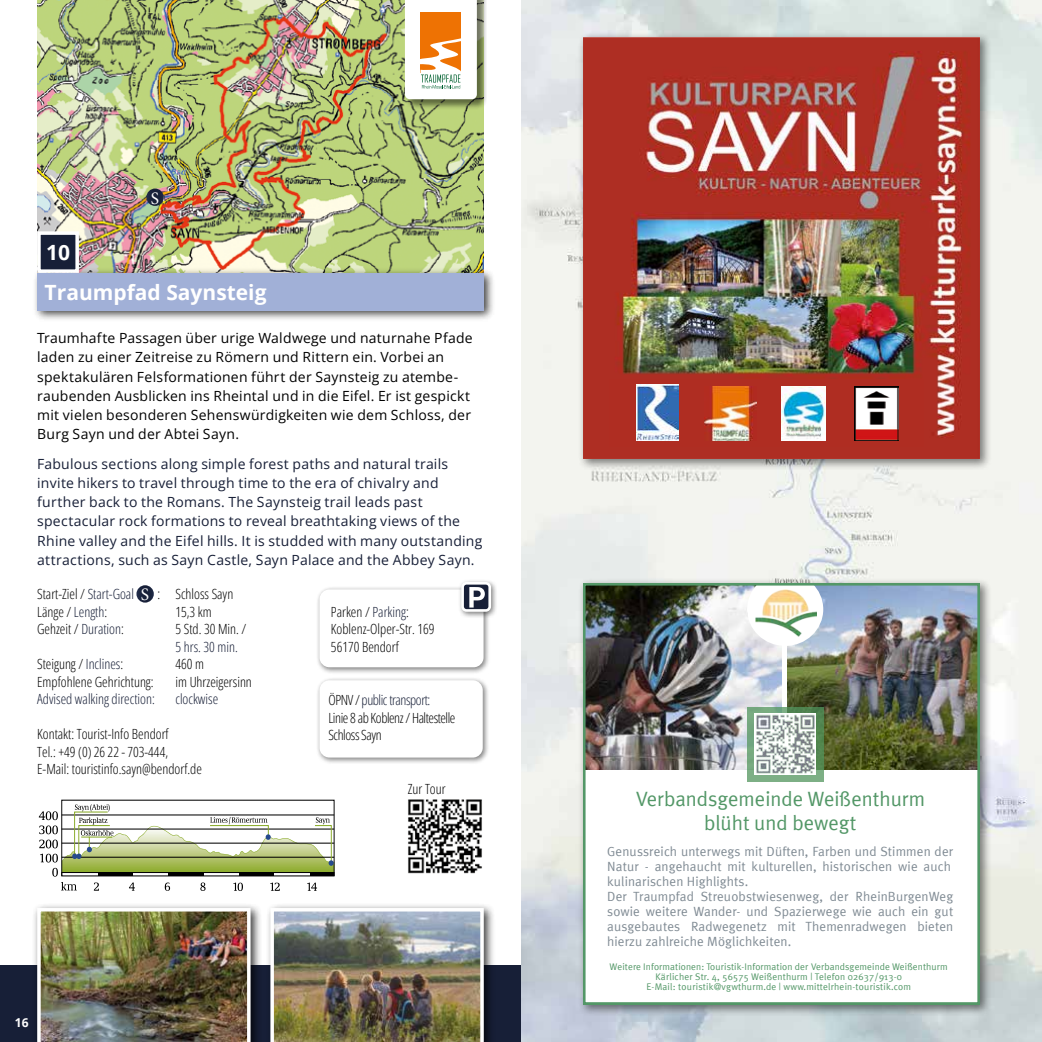
<style>
.page{position:relative;width:1042px;height:1042px;background:#fff}
.page>*{position:absolute;margin:0;border:0;box-sizing:border-box;transform-origin:0 0}
.t1{font:700 21px "Open Sans";color:#fff}
.t2{font:20.65px/23.8px "Meta Plus";color:#539767;text-align:center}
.t3{font:17.5px "Minion Pro";color:#fff}
.t4{font:14px/19.2px "Open Sans";color:#000}
.t5{font:14px/19.2px "Open Sans";letter-spacing:.015em;color:#171f37}
.t6{font:14px/17.5px "Open Sans";letter-spacing:-.03em;color:#000}
.t7{font:13.3px/15px "Meta Plus";letter-spacing:.01em;color:#808b94}
.t8{font:700 12.25px "Open Sans";color:#fff}
.t9{font:9.62px/10px "Meta Plus";letter-spacing:.02em;color:#539767;text-align:center}
.s1{color:#171f37}
</style>
<div class="page">
<div style="left:0;top:965px;width:1042px;height:77px;background:#171f37"></div>
<img style="left:37px;top:0;width:447px;height:268px">
<div style="left:32px;top:268px;width:463px;height:54px;background:#000;opacity:.75"></div>
<div style="left:37px;top:273px;width:447px;height:37px;background:#a1b0d7"></div>
<svg style="left:94px;top:882px;width:5px;height:8px"></svg>
<svg style="left:129px;top:882px;width:6px;height:8px"></svg>
<svg style="left:165px;top:882px;width:5px;height:9px"></svg>
<svg style="left:200px;top:882px;width:5px;height:9px"></svg>
<svg style="left:233px;top:882px;width:10px;height:9px"></svg>
<svg style="left:270px;top:882px;width:10px;height:9px"></svg>
<svg style="left:307px;top:882px;width:10px;height:9px"></svg>
<svg style="left:61px;top:882px;width:16px;height:8px"></svg>
<svg style="left:39px;top:804px;width:295px;height:72px"></svg>
<div style="left:405px;top:0;width:82px;height:110px;background:#000;opacity:.5"></div>
<svg style="left:405px;top:0;width:72px;height:99px"></svg>
<div style="left:39px;top:233px;width:38px;height:38px;background:#171f37"></div>
<div style="left:37px;top:231px;width:42px;height:42px;border:4px solid #fff"></div>
<div style="left:33px;top:903px;width:229px;height:139px;background:#000;opacity:.75"></div>
<img style="left:37px;top:908px;width:214px;height:134px">
<div style="left:266px;top:903px;width:229px;height:139px;background:#000;opacity:.75"></div>
<img style="left:270px;top:908px;width:214px;height:134px">
<svg style="left:146px;top:189px;width:18px;height:17px"></svg>
<svg style="left:136px;top:585px;width:18px;height:17px"></svg>
<div style="left:316px;top:586px;width:174px;height:88px;background:#000;opacity:.5"></div>
<div style="left:319px;top:589px;width:164px;height:78px;background:#fff;border-radius:10px"></div>
<div style="left:457px;top:578px;width:41px;height:40px;background:#000;opacity:.5"></div>
<svg style="left:459px;top:581px;width:33px;height:32px"></svg>
<img style="left:408px;top:799px;width:74px;height:75px">
<div style="left:316px;top:676px;width:174px;height:89px;background:#000;opacity:.5"></div>
<div style="left:319px;top:680px;width:164px;height:77px;background:#fff;border-radius:10px"></div>
<img style="left:521px;top:0;width:521px;height:1042px">
<div style="left:578px;top:578px;width:414px;height:438px;background:#000;opacity:.5"></div>
<img style="left:583px;top:583px;width:397px;height:422px">
<div style="left:578px;top:32px;width:414px;height:439px;background:#000;opacity:.5"></div>
<img style="left:583px;top:37px;width:397px;height:422px">
<div style="left:610px;top:379px;width:314px;height:68px;background:#af2d22"></div>
<img style="left:637px;top:384px;width:42px;height:57px">
<img style="left:705px;top:386px;width:52px;height:55px">
<img style="left:782px;top:386px;width:44px;height:54px">
<img style="left:855px;top:386px;width:43px;height:55px">
<h1 class="t1" style="left:46px;top:238px;width:25px">10</h1>
<p class="t3" style="left:151px;top:186px;width:10px">S</p>
<h1 class="t1" style="left:45px;top:277px;width:223px">Traumpfad Saynsteig</h1>
<p class="t4" style="left:37px;top:328px;width:437px">Traumhafte Passagen über urige Waldwege und naturnahe Pfade laden zu einer Zeitreise zu Römern und Rittern ein. Vorbei an spektakulären Felsformationen führt der Saynsteig zu atembe&shy;raubenden Ausblicken ins Rheintal und in die Eifel. Er ist gespickt mit vielen besonderen Sehenswürdigkeiten wie dem Schloss, der Burg Sayn und der Abtei Sayn.</p>
<p class="t5" style="left:37px;top:453px;width:446px">Fabulous sections along simple forest paths and natural trails invite hikers to travel through time to the era of chivalry and further back to the Romans. The Saynsteig trail leads past spectacular rock formations to reveal breathtaking views of the Rhine valley and the Eifel hills. It is studded with many outstanding attractions, such as Sayn Castle, Sayn Palace and the Abbey Sayn.</p>
<p class="t4" style="left:37px;top:584px;width:98px">Start-Ziel / <span class="s1">Start-Goal</span></p>
<p class="t4" style="left:157px;top:584px;width:77px">: Schloss Sayn</p>
<p class="t4" style="left:37px;top:602px;width:71px">Länge / <span class="s1">Length</span>:</p>
<p class="t4" style="left:175px;top:602px;width:38px">15,3 km</p>
<p class="t4" style="left:37px;top:619px;width:88px">Gehzeit / <span class="s1">Duration</span>:</p>
<p class="t4" style="left:175px;top:619px;width:72px">5 Std. 30 Min. /</p>
<p class="t5" style="left:175px;top:637px;width:64px">5 hrs. 30 min.</p>
<p class="t4" style="left:37px;top:654px;width:87px">Steigung / <span class="s1">Inclines</span>:</p>
<p class="t4" style="left:175px;top:654px;width:30px">460 m</p>
<p class="t4" style="left:37px;top:672px;width:118px">Empfohlene Gehrichtung:</p>
<p class="t4" style="left:175px;top:672px;width:78px">im Uhrzeigersinn</p>
<p class="t5" style="left:37px;top:689px;width:119px">Advised walking direction:</p>
<p class="t5" style="left:175px;top:689px;width:44px">clockwise</p>
<p class="t4" style="left:37px;top:725px;width:166px;line-height:17.5px">Kontakt: Tourist-Info Bendorf<br>Tel.: +49 (0) 26 22 - 703-444,<br>E-Mail: touristinfo.sayn@bendorf.de</p>
<p class="t3" style="left:141px;top:583px;width:10px">S</p>
<p class="t4" style="left:331px;top:603px;width:105px;line-height:17.5px">Parken / <span class="s1">Parking</span>:<br>Koblenz-Olper-Str. 169<br>56170 Bendorf</p>
<p class="t6" style="left:328px;top:691px;width:128px">ÖPNV / <span class="s1">public transport:<br></span>Linie 8 ab Koblenz / Haltestelle<br>Schloss Sayn</p>
<p class="t4" style="left:408px;top:779px;width:39px">Zur Tour</p>
<p class="t8" style="left:15px;top:1013px;width:15px">16</p>
<h2 class="t2" style="left:636px;top:786px;width:290px">Verbandsgemeinde Weißenthurm blüht und bewegt</h2>
<p class="t7" style="left:607px;top:844px;width:348px">Genussreich unterwegs mit Düften, Farben und Stimmen der Natur - angehaucht mit kulturellen, historischen wie auch kulinarischen Highlights.<br>Der Traumpfad Streuobstwiesenweg, der RheinBurgenWeg sowie weitere Wander- und Spazierwege wie auch ein gut ausgebautes Radwegenetz mit Themenradwegen bieten hierzu zahlreiche Möglichkeiten.</p>
<p class="t9" style="left:609px;top:961px;width:339px">Weitere Informationen: Touristik-Information der Verbandsgemeinde Weißenthurm<br>Kärlicher Str. 4, 56575 Weißenthurm | Telefon 02637/913-0<br>E-Mail: touristik@vgwthurm.de | www.mittelrhein-touristik.com</p>
</div>
